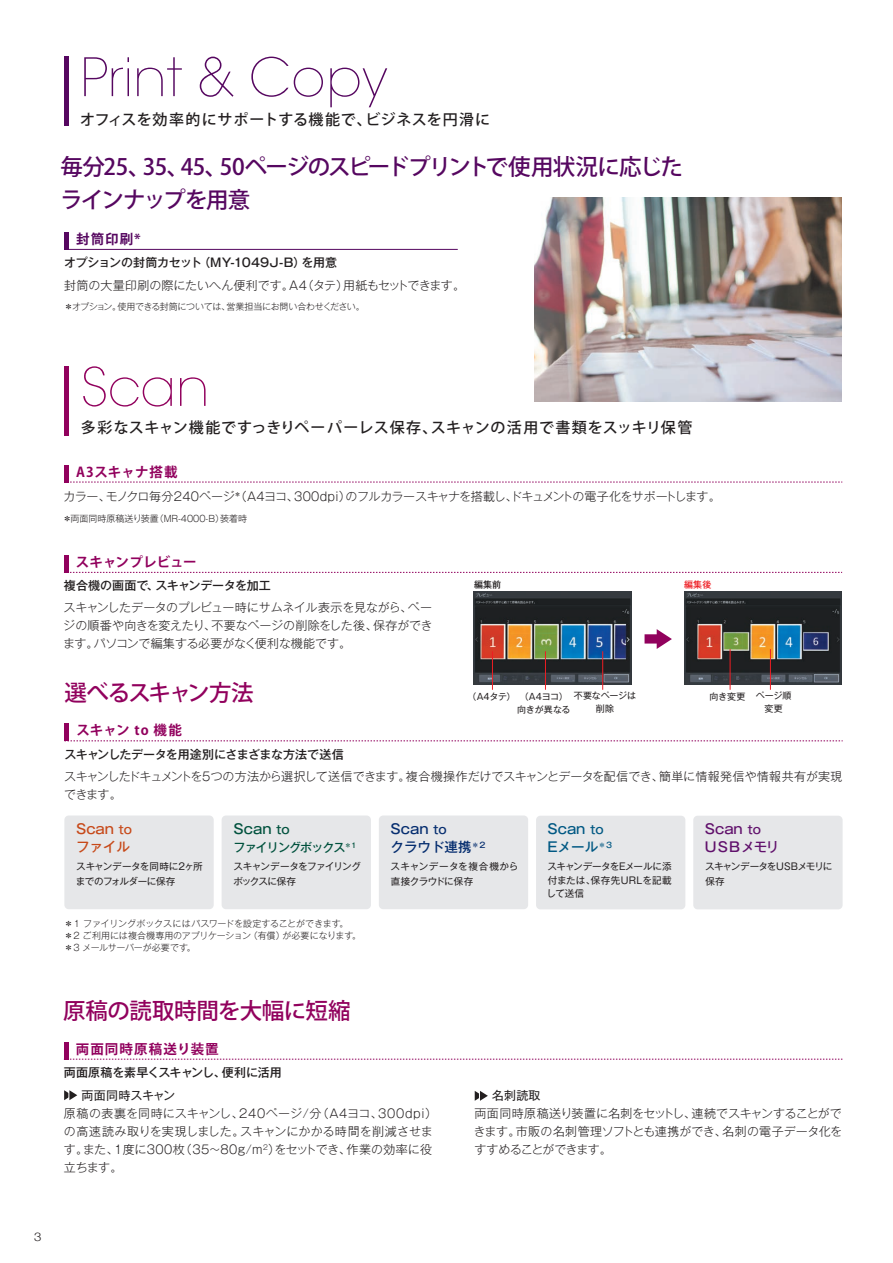
<style>
.page{position:relative;width:893px;height:1263px;background:#fff}
.page>*{position:absolute;margin:0;border:0;box-sizing:border-box;transform-origin:0 0}
.t1{font:200 52.5px "ITC Avant Garde Std";color:#560760}
.t2{font:200 52.5px "ITC Avant Garde Std";color:#91015d}
.t3{font:500 22.5px/33px "Koz Go Pro";letter-spacing:-.055em;color:#560760}
.t4{font:500 22.5px "Koz Go Pro";letter-spacing:-.025em;color:#91015d}
.t5{font:500 22.5px "Koz Go Pro";letter-spacing:-.065em;color:#91015d}
.t6{font:500 15px "Koz Go Pro";letter-spacing:.05em;color:#231f20}
.t7{font:700 13.5px "Koz Go Pro";letter-spacing:.02em;color:#91015d}
.t8{font:500 13.5px/18px "Gothic MB101 Pro";color:#052d6f}
.t9{font:500 13.5px/18px "Gothic MB101 Pro";color:#005883}
.t10{font:500 13.5px/18px "Gothic MB101 Pro";color:#61116c}
.t11{font:700 13.5px "Koz Go Pro";letter-spacing:.075em;color:#91015d}
.t12{font:500 13.5px/18px "Gothic MB101 Pro";color:#c74919}
.t13{font:500 13.5px "Gothic MB101 Pro";color:#00513d}
.t14{font:700 13.5px "Koz Go Pro";color:#560760}
.t15{font:300 12px/18px "Gothic MB101 Pro";letter-spacing:-.005em;color:#231f20;text-align:justify}
.t16{font:300 12px/18px "Gothic MB101 Pro";letter-spacing:.015em;color:#231f20}
.t17{font:500 12px "Gothic MB101 Pro";letter-spacing:-.015em;color:#231f20}
.t18{font:300 12px "Gothic MB101 Pro";letter-spacing:-.03em;color:#231f20}
.t19{font:500 12px "Gothic MB101 Pro";letter-spacing:-.075em;color:#00513d}
.t20{font:12px "Gothic MB101 Pro";color:#231f20}
.t21{font:12px "Gothic MB101 Pro";letter-spacing:.025em;color:#231f20}
.t22{font:300 12px "Helvetica Neue";color:#231f20;scale:1.1 1}
.t23{font:9.6px/15px "Gothic MB101 Pro";letter-spacing:-.03em;color:#231f20}
.t24{font:9.6px/15px "Gothic MB101 Pro";letter-spacing:.01em;color:#231f20}
.t25{font:9.6px/15px "Gothic MB101 Pro";letter-spacing:-.055em;color:#231f20}
.t26{font:300 9px/12px "Gothic MB101 Pro";letter-spacing:-.015em;color:#231f20}
.t27{font:9px/13.5px "Gothic MB101 Pro";letter-spacing:-.01em;color:#231f20}
.t28{font:300 9px "Gothic MB101 Pro";letter-spacing:-.045em;color:#231f20}
.t29{font:500 9px "Gothic MB101 Pro";color:#231f20}
.t30{font:500 9px "Gothic MB101 Pro";color:#ee1d23}
.s1{font-size:12px}
</style>
<div class="page">
<hr style="left:64px;top:57px;width:4px;height:69px;background:#560760">
<div style="left:64px;top:366px;width:5px;height:70px;background:#91015d"></div>
<svg style="left:64px;top:482px;width:778px;height:1px"></svg>
<div style="left:64px;top:465px;width:5px;height:17px;background:#91015d"></div>
<svg style="left:64px;top:1059px;width:779px;height:1px"></svg>
<hr style="left:64px;top:1042px;width:4px;height:17px;background:#91015d">
<hr style="left:64px;top:249px;width:394px;height:1px;background:#560760">
<div style="left:64px;top:232px;width:5px;height:18px;background:#560760"></div>
<img style="left:534px;top:198px;width:308px;height:204px">
<svg style="left:64px;top:1090px;width:13px;height:10px"></svg>
<svg style="left:475px;top:1091px;width:13px;height:10px"></svg>
<svg style="left:69px;top:572px;width:773px;height:1px"></svg>
<div style="left:64px;top:555px;width:5px;height:18px;background:#91015d"></div>
<img style="left:474px;top:592px;width:157px;height:92px">
<img style="left:684px;top:592px;width:158px;height:92px">
<svg style="left:645px;top:629px;width:27px;height:20px"></svg>
<hr style="left:602px;top:651px;width:1px;height:39px;background:#ee1d23">
<hr style="left:730px;top:649px;width:1px;height:41px;background:#ee1d23">
<hr style="left:545px;top:651px;width:1px;height:39px;background:#ee1d23">
<hr style="left:770px;top:649px;width:1px;height:41px;background:#ee1d23">
<hr style="left:492px;top:651px;width:1px;height:39px;background:#ee1d23">
<svg style="left:65px;top:741px;width:778px;height:1px"></svg>
<hr style="left:65px;top:723px;width:4px;height:18px;background:#91015d">
<div style="left:64px;top:815px;width:150px;height:94px;background:#e6e7e9;border-radius:4px"></div>
<div style="left:222px;top:815px;width:149px;height:94px;background:#e6e7e9;border-radius:4px"></div>
<div style="left:379px;top:815px;width:149px;height:94px;background:#e6e7e9;border-radius:4px"></div>
<div style="left:536px;top:816px;width:149px;height:93px;background:#e6e7e9;border-radius:4px"></div>
<div style="left:693px;top:816px;width:150px;height:93px;background:#e6e7e9;border-radius:4px"></div>
<h1 class="t1" style="left:81px;top:46px;width:308px">Print &amp; Copy</h1>
<p class="t6" style="left:80px;top:110px;width:412px">オフィスを効率的にサポートする機能で、ビジネスを円滑に</p>
<h2 class="t3" style="left:61px;top:152px;width:624px">毎分25、35、45、50ページのスピードプリントで使用状況に応じたラインナップを用意</h2>
<p class="t14" style="left:76px;top:230px;width:66px">封筒印刷*</p>
<p class="t17" style="left:64px;top:253px;width:275px">オプションの封筒カセット（MY-1049J-B）を用意</p>
<p class="t15" style="left:64px;top:275px;width:402px">封筒の大量印刷の際にたいへん便利です。A4（タテ）用紙もセットできます。</p>
<p class="t28" style="left:64px;top:299px;width:302px">＊オプション。使用できる封筒については、営業担当にお問い合わせください。</p>
<h1 class="t2" style="left:81px;top:356px;width:130px">Scan</h1>
<p class="t6" style="left:81px;top:418px;width:613px">多彩なスキャン機能ですっきりペーパーレス保存、スキャンの活用で書類をスッキリ保管</p>
<p class="t7" style="left:76px;top:463px;width:103px">A3スキャナ搭載</p>
<p class="t18" style="left:64px;top:486px;width:659px">カラー、モノクロ毎分240ページ<sup>＊</sup>（A4ヨコ、300dpi）のフルカラースキャナを搭載し、ドキュメントの電子化をサポートします。</p>
<p class="t26" style="left:63px;top:512px;width:186px">＊両面同時原稿送り装置（MR-4000-B）装着時</p>
<p class="t7" style="left:76px;top:553px;width:122px">スキャンプレビュー</p>
<p class="t17" style="left:64px;top:576px;width:209px">複合機の画面で、スキャンデータを加工</p>
<p class="t15" style="left:63px;top:597px;width:371px">スキャンしたデータのプレビュー時にサムネイル表示を見ながら、ページの順番や向きを変えたり、不要なページの削除をした後、保存ができます。パソコンで編集する必要がなく便利な機能です。</p>
<h2 class="t5" style="left:64px;top:678px;width:191px">選べるスキャン方法</h2>
<p class="t7" style="left:77px;top:722px;width:107px">スキャン to 機能</p>
<p class="t17" style="left:65px;top:744px;width:281px">スキャンしたデータを用途別にさまざまな方法で送信</p>
<p class="t29" style="left:474px;top:577px;width:29px">編集前</p>
<p class="t30" style="left:684px;top:577px;width:29px">編集後</p>
<p class="t27" style="left:467px;top:688px;width:49px">（A4タテ）</p>
<p class="t27" style="left:764px;top:688px;width:29px;line-height:12.9px;text-indent:-55px">向き変更 ページ順変更</p>
<p class="t27" style="left:574px;top:687px;width:64px;text-align:center">不要なページは削除</p>
<p class="t27" style="left:517px;top:688px;width:55px">（A4ヨコ）向きが異なる</p>
<p class="t15" style="left:64px;top:766px;width:780px">スキャンしたドキュメントを5つの方法から選択して送信できます。複合機操作だけでスキャンとデータを配信でき、簡単に情報発信や情報共有が実現できます。</p>
<p class="t12" style="left:76px;top:818px;width:58px">Scan <span class="s1">to</span>ファイル</p>
<p class="t13" style="left:234px;top:818px;width:58px">Scan <span class="s1">to</span></p>
<p class="t19" style="left:234px;top:837px;width:124px">ファイリングボックス<sup>＊1</sup></p>
<p class="t8" style="left:391px;top:818px;width:96px">Scan <span class="s1">to<br></span>クラウド連携<sup>＊2</sup></p>
<p class="t9" style="left:548px;top:818px;width:66px">Scan <span class="s1">to<br></span>Eメール<sup>＊3</sup></p>
<p class="t25" style="left:233px;top:857px;width:129px">スキャンデータをファイリングボックスに保存</p>
<p class="t24" style="left:391px;top:857px;width:129px">スキャンデータを複合機から直接クラウドに保存</p>
<p class="t23" style="left:76px;top:858px;width:128px">スキャンデータを同時に2ヶ所までのフォルダーに保存</p>
<p class="t23" style="left:547px;top:858px;width:127px;line-height:13.5px;text-align:justify">スキャンデータをEメールに添付または、保存先URLを記載して送信</p>
<p class="t26" style="left:64px;top:916px;width:299px">＊1 ファイリングボックスにはパスワードを設定することができます。＊2 ご利用には複合機専用のアプリケーション（有償）が必要になります。＊3 メールサーバーが必要です。</p>
<h2 class="t4" style="left:63px;top:996px;width:289px">原稿の読取時間を大幅に短縮</h2>
<p class="t11" style="left:76px;top:1040px;width:144px">両面同時原稿送り装置</p>
<p class="t17" style="left:64px;top:1062px;width:219px">両面原稿を素早くスキャンし、便利に活用</p>
<p class="t10" style="left:705px;top:818px;width:76px">Scan <span class="s1">to<br></span>USBメモリ</p>
<p class="t23" style="left:705px;top:858px;width:129px">スキャンデータをUSBメモリに保存</p>
<p class="t20" style="left:81px;top:1085px;width:95px">両面同時スキャン</p>
<p class="t16" style="left:64px;top:1102px;width:375px">原稿の表裏を同時にスキャンし、240ページ/分（A4ヨコ、300dpi）の高速読み取りを実現しました。スキャンにかかる時間を削減させます。また、1度に300枚（35～80g/m<sup>2</sup>）をセットでき、作業の効率に役立ちます。</p>
<p class="t21" style="left:492px;top:1085px;width:50px">名刺読取</p>
<p class="t15" style="left:474px;top:1103px;width:370px">両面同時原稿送り装置に名刺をセットし、連続でスキャンすることができます。市販の名刺管理ソフトとも連携ができ、名刺の電子データ化をすすめることができます。</p>
<p class="t22" style="left:34px;top:1227px;width:8px">3</p>
</div>
